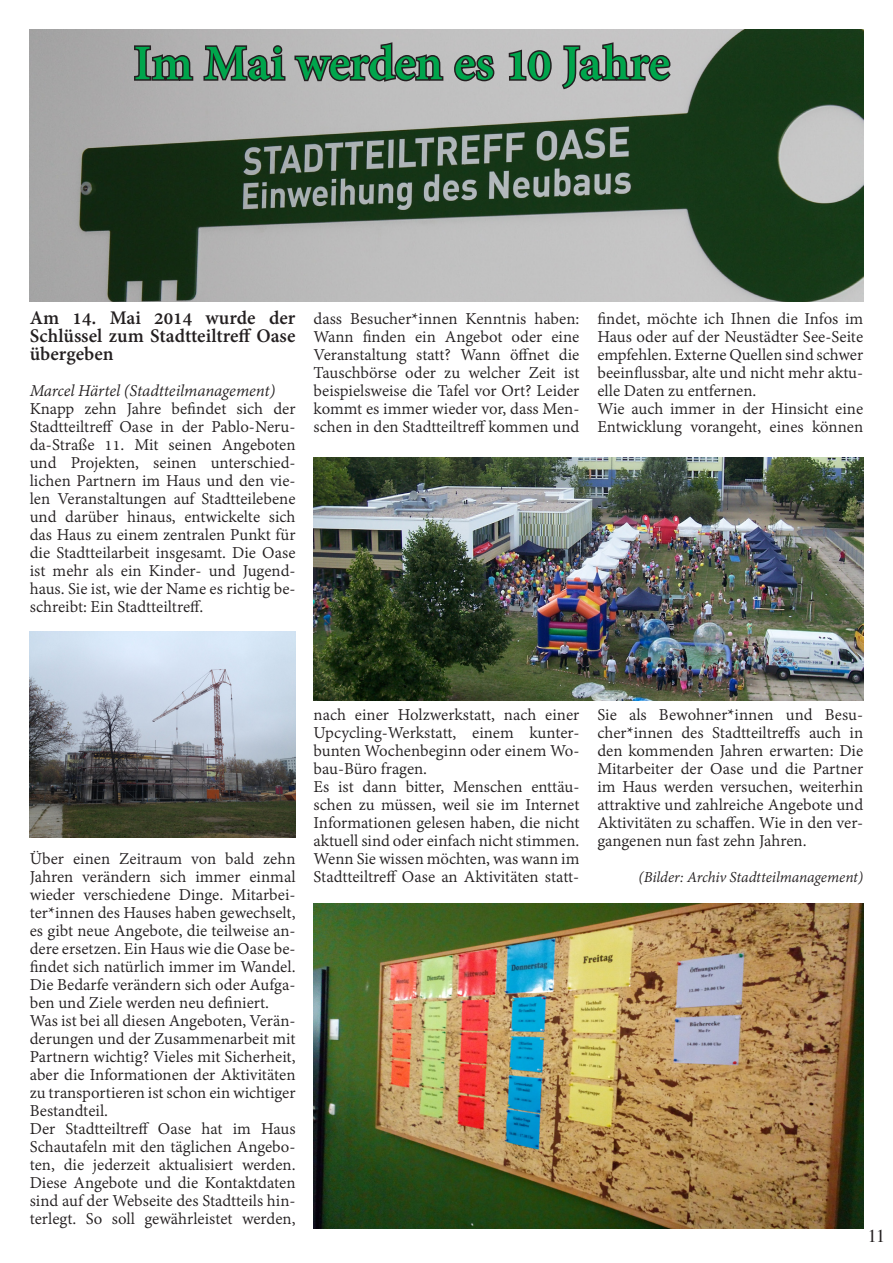
<style>
.page{position:relative;width:893px;height:1263px;background:#fff}
.page>*{position:absolute;margin:0;border:0;box-sizing:border-box;transform-origin:0 0}
.t1{font:700 54px "Adobe Devanagari";letter-spacing:-.015em;color:#00a54c}
.t2{font:700 21px/18px "Adobe Devanagari";color:#231f20;text-align:justify}
.t3{font:18px/18px "Adobe Devanagari";color:#231f20;text-align:justify}
.t4{font:italic 18px "Adobe Devanagari";letter-spacing:-.01em;color:#231f20}
.t5{font:18px "Times";color:#231f20}
.t6{font:italic 16.5px "Adobe Devanagari";letter-spacing:-.01em;color:#231f20}
</style>
<div class="page">
<img style="left:30px;top:30px;width:833px;height:272px">
<svg style="left:133px;top:44px;width:62px;height:38px;background:#777576"></svg>
<svg style="left:202px;top:44px;width:47px;height:258px;background:#767e76"></svg>
<svg style="left:246px;top:44px;width:41px;height:39px;background:#7b797a"></svg>
<svg style="left:293px;top:40px;width:152px;height:44px;background:#878686"></svg>
<svg style="left:453px;top:53px;width:43px;height:30px"></svg>
<svg style="left:507px;top:48px;width:46px;height:35px;background:#817f80"></svg>
<svg style="left:560px;top:40px;width:112px;height:51px;background:#929091"></svg>
<img style="left:314px;top:904px;width:549px;height:324px">
<img style="left:30px;top:631px;width:266px;height:207px">
<img style="left:314px;top:457px;width:549px;height:244px">
<h1 class="t1" style="left:134px;top:32px;width:538px">Im Mai werden es 10 Jahre</h1>
<p class="t2" style="left:30px;top:311px;width:267px">Am 14. Mai 2014 wurde der Schlüssel zum Stadtteiltreff Oase übergeben</p>
<p class="t4" style="left:30px;top:381px;width:247px">Marcel Härtel (Stadtteilmanagement)</p>
<p class="t3" style="left:30px;top:401px;width:267px">Knapp zehn Jahre befindet sich der Stadtteiltreff Oase in der Pablo-Neru&shy;da-Straße 11. Mit seinen Angeboten und Projekten, seinen unterschied&shy;lichen Partnern im Haus und den vie&shy;len Veranstaltungen auf Stadtteilebene und darüber hinaus, entwickelte sich das Haus zu einem zentralen Punkt für die Stadtteilarbeit insgesamt. Die Oase ist mehr als ein Kinder- und Jugend&shy;haus. Sie ist, wie der Name es richtig be&shy;schreibt: Ein Stadtteiltreff.</p>
<p class="t3" style="left:314px;top:311px;width:267px">dass Besucher*innen Kenntnis haben:<br>Wann finden ein Angebot oder eine Veranstaltung statt? Wann öffnet die Tauschbörse oder zu welcher Zeit ist beispielsweise die Tafel vor Ort? Leider kommt es immer wieder vor, dass Men&shy;schen in den Stadtteiltreff kommen und</p>
<p class="t3" style="left:597px;top:311px;width:267px;text-align:left">findet, möchte ich Ihnen die Infos im Haus oder auf der Neustädter See-Seite empfehlen. Externe Quellen sind schwer beeinflussbar, alte und nicht mehr aktu&shy;elle Daten zu entfernen.<br>Wie auch immer in der Hinsicht eine Entwicklung vorangeht, eines können</p>
<p class="t3" style="left:30px;top:851px;width:267px;text-align:left">Über einen Zeitraum von bald zehn Jahren verändern sich immer einmal wieder verschiedene Dinge. Mitarbei&shy;ter*innen des Hauses haben gewechselt, es gibt neue Angebote, die teilweise an&shy;dere ersetzen. Ein Haus wie die Oase be&shy;findet sich natürlich immer im Wandel.<br>Die Bedarfe verändern sich oder Aufga&shy;ben und Ziele werden neu definiert.<br>Was ist bei all diesen Angeboten, Verän&shy;derungen und der Zusammenarbeit mit Partnern wichtig? Vieles mit Sicherheit, aber die Informationen der Aktivitäten zu transportieren ist schon ein wichtiger Bestandteil.<br>Der Stadtteiltreff Oase hat im Haus Schautafeln mit den täglichen Angebo&shy;ten, die jederzeit aktualisiert werden.<br>Diese Angebote und die Kontaktdaten sind auf der Webseite des Stadtteils hin&shy;terlegt. So soll gewährleistet werden,</p>
<p class="t3" style="left:314px;top:707px;width:267px;text-align:left">nach einer Holzwerkstatt, nach einer Upcycling-Werkstatt, einem kunter&shy;bunten Wochenbeginn oder einem Wo&shy;bau-Büro fragen.<br>Es ist dann bitter, Menschen enttäu&shy;schen zu müssen, weil sie im Internet Informationen gelesen haben, die nicht aktuell sind oder einfach nicht stimmen.<br>Wenn Sie wissen möchten, was wann im Stadtteiltreff Oase an Aktivitäten statt-</p>
<p class="t3" style="left:597px;top:707px;width:267px">Sie als Bewohner*innen und Besu&shy;cher*innen des Stadtteiltreffs auch in den kommenden Jahren erwarten: Die Mitarbeiter der Oase und die Partner im Haus werden versuchen, weiterhin attraktive und zahlreiche Angebote und Aktivitäten zu schaffen. Wie in den ver&shy;gangenen nun fast zehn Jahren.</p>
<p class="t6" style="left:639px;top:868px;width:226px">(Bilder: Archiv Stadtteilmanagement)</p>
<p class="t5" style="left:868px;top:1219px;width:19px">11</p>
</div>
